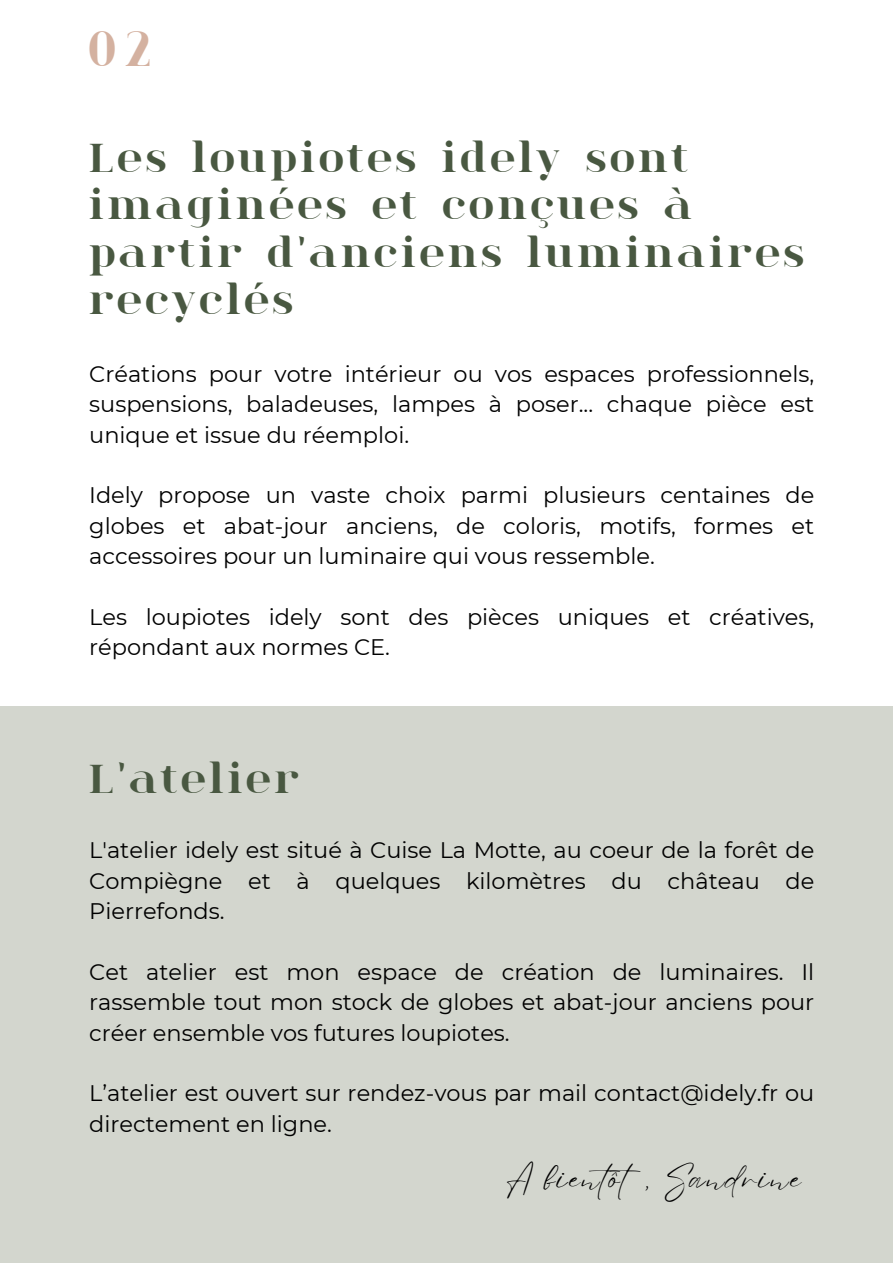
<style>
.page{position:relative;width:893px;height:1264px;background:#fff}
.page>*{position:absolute;margin:0;border:0;box-sizing:border-box;transform-origin:0 0}
.t1{font:700 49.65px "spinwerad";color:#d4b1a0}
.t2{font:700 42px/47.2px "spinwerad";letter-spacing:.09em;color:#495841}
.t3{font:32.25px "Eyesome Script";letter-spacing:.06em;color:#000}
.t4{font:22.5px/30.3px "Montserrat";color:#000;text-align:justify}
</style>
<div class="page">
<div style="left:0;top:706px;width:892px;height:556px;background:#d3d6ce"></div>
<p class="t1" style="left:89px;top:14px;width:63px">02</p>
<p class="t2" style="left:89px;top:133px;width:716px">Les loupiotes idely sont imaginées et conçues à partir d'anciens luminaires recyclés</p>
<p class="t4" style="left:89px;top:358px;width:726px">Créations pour votre intérieur ou vos espaces professionnels, suspensions, baladeuses, lampes à poser... chaque pièce est unique et issue du réemploi.</p>
<p class="t4" style="left:89px;top:480px;width:726px">Idely propose un vaste choix parmi plusieurs centaines de globes et abat-jour anciens, de coloris, motifs, formes et accessoires pour un luminaire qui vous ressemble.</p>
<p class="t4" style="left:89px;top:601px;width:726px">Les loupiotes idely sont des pièces uniques et créatives, répondant aux normes CE.</p>
<p class="t2" style="left:89px;top:754px;width:211px">L'atelier</p>
<p class="t4" style="left:89px;top:835px;width:726px">L'atelier idely est situé à Cuise La Motte, au coeur de la forêt de Compiègne et à quelques kilomètres du château de Pierrefonds.</p>
<p class="t4" style="left:89px;top:956px;width:726px">Cet atelier est mon espace de création de luminaires. Il rassemble tout mon stock de globes et abat-jour anciens pour créer ensemble vos futures loupiotes.</p>
<p class="t4" style="left:89px;top:1078px;width:726px">L’atelier est ouvert sur rendez-vous par mail contact@idely.fr ou directement en ligne.</p>
<p class="t3" style="left:505px;top:1157px;width:297px">A bientôt, Sandrine</p>
</div>
